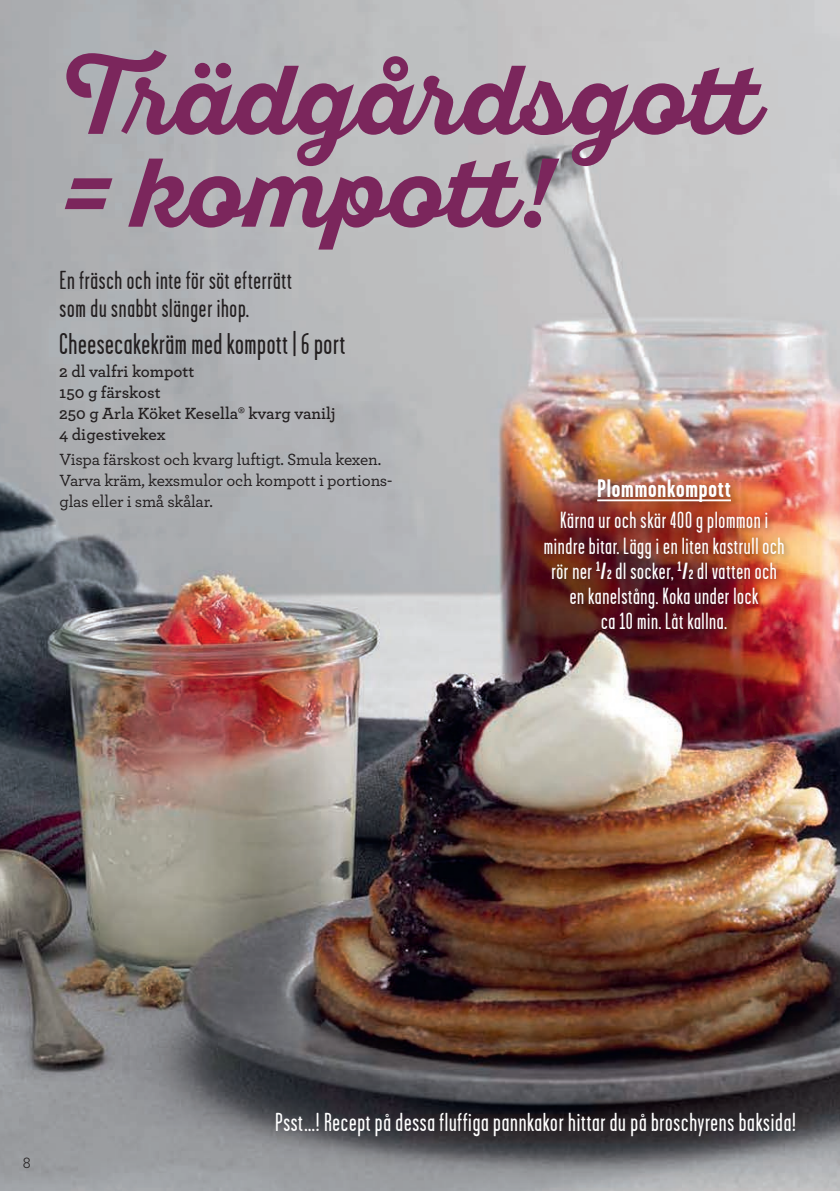
<style>
.page{position:relative;width:840px;height:1191px;background:#fff}
.page>*{position:absolute;margin:0;border:0;box-sizing:border-box;transform-origin:0 0}
.t1{font:700 97.2px/92.8px "Sant Elia Script Alt";color:#7b265c}
.t2{font:30px "Garage Gothic";letter-spacing:.02em;color:#231f20}
.t3{font:26px "Garage Gothic";letter-spacing:.03em;color:#fff}
.t4{font:26px/28px "Garage Gothic";letter-spacing:.03em;color:#231f20}
.t5{font:700 25.2px "Garage Gothic";letter-spacing:.03em;color:#fff}
.t6{font:23.4px/25.2px "Garage Gothic";letter-spacing:.03em;color:#fff;text-align:center}
.t7{font:500 17px/21px "Archer";letter-spacing:-.01em;color:#231f20}
.t8{font:600 17px/21px "Archer";color:#231f20}
.t9{font:16.4px "Archer";color:#231f20}
.s1{font-weight:700}
.s2{font-weight:700;font-size:13.6px}
</style>
<div class="page">
<img style="left:0;top:0;width:839px;height:1191px">
<div style="left:540px;top:476px;width:250px;height:160px;background:#231f20;opacity:.4"></div>
<hr style="left:597px;top:499px;width:133px;height:2px;background:#fff">
<h1 class="t1" style="left:56px;top:54px;width:713px">Trädgårdsgott = kompott!</h1>
<p class="t4" style="left:60px;top:265px;width:234px">En fräsch och inte för söt efterrätt som du snabbt slänger ihop.</p>
<p class="t2" style="left:59px;top:325px;width:287px">Cheesecakekräm med kompott | 6 port</p>
<p class="t8" style="left:59px;top:360px;width:277px">2 dl valfri kompott<br>150 g färskost<br>250 g Arla Köket Kesella® kvarg vanilj<br>4 digestivekex</p>
<p class="t7" style="left:59px;top:448px;width:334px">Vispa färskost och kvarg luftigt. Smula kexen.<br>Varva kräm, kexsmulor och kompott i portions&shy;glas eller i små skålar.</p>
<p class="t5" style="left:597px;top:473px;width:135px">Plommonkompott</p>
<p class="t6" style="left:543px;top:507px;width:242px">Kärna ur och skär 400 g plommon i mindre bitar. Lägg i en liten kastrull och rör ner <sup>1</sup><span class="s1">/</span><span class="s2">2</span> dl socker, <sup>1</sup><span class="s1">/</span><span class="s2">2</span> dl vatten och en kanelstång. Koka under lock<br>ca 10 min. Låt kallna.</p>
<p class="t9" style="left:23px;top:1151px;width:9px">8</p>
<p class="t3" style="left:275px;top:1106px;width:522px">Psst…! Recept på dessa fluffiga pannkakor hittar du på broschyrens baksida!</p>
</div>
